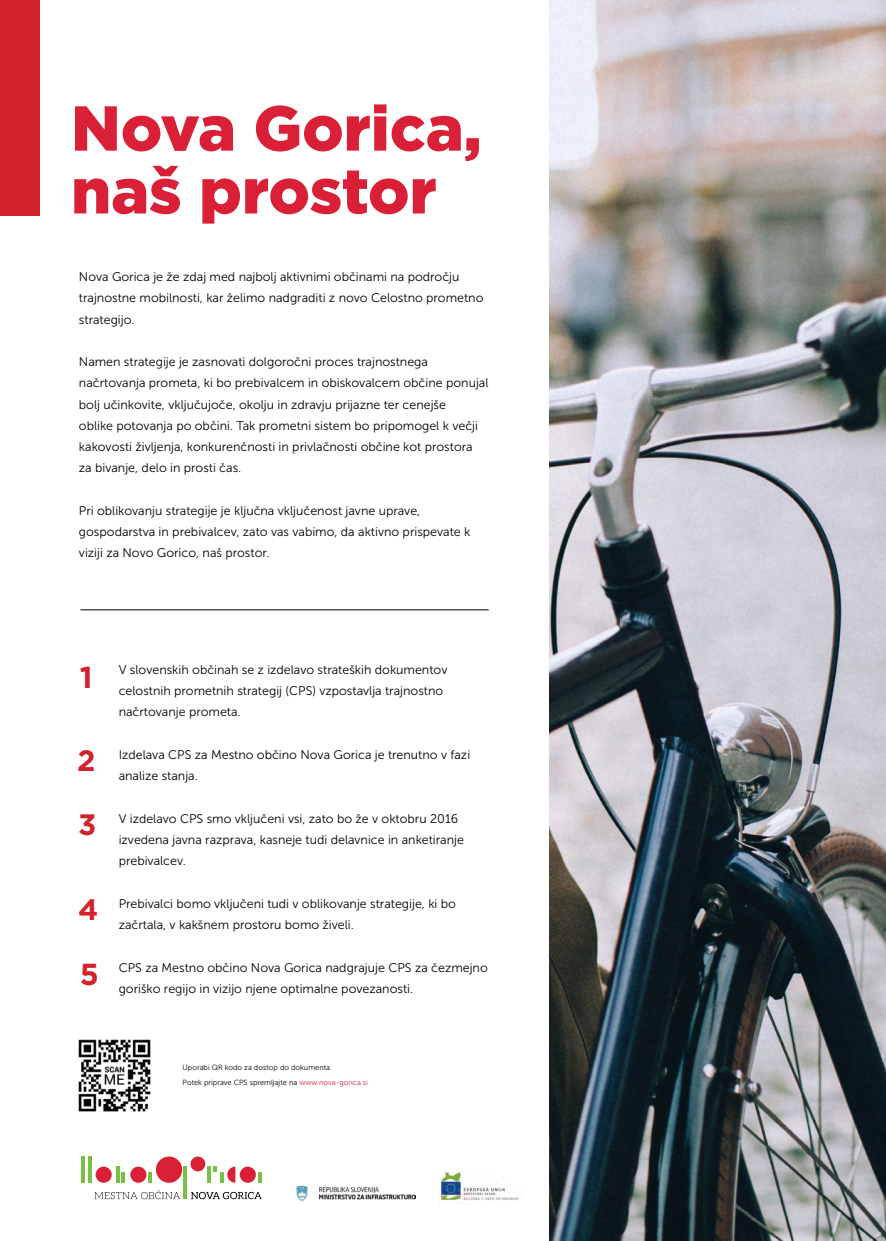
<style>
.page{position:relative;width:886px;height:1241px;background:#fff}
.page>*{position:absolute;margin:0;border:0;box-sizing:border-box;transform-origin:0 0}
.t1{font:900 63.25px/62.8px "Gotham BU";color:#da2037}
.t2{font:700 30.38px "Gotham BU";color:#d2232a}
.t3{font:700 29.44px/64.1px "Gotham BU";color:#d2232a}
.t4{font:12.5px/21.2px "Museo Sans 300";color:#000}
.t5{font:7.5px/15px "Museo Sans 300";color:#000}
.s1{font-size:12.75px}
.s2{color:#da2037}
</style>
<div class="page">
<img style="left:549px;top:0;width:337px;height:1240px">
<hr style="left:81px;top:1156px;width:4px;height:26px;background:#78c143">
<hr style="left:89px;top:1156px;width:3px;height:26px;background:#78c143">
<hr style="left:116px;top:1166px;width:4px;height:16px;background:#78c143">
<hr style="left:121px;top:1172px;width:4px;height:10px;background:#78c143">
<hr style="left:208px;top:1166px;width:3px;height:16px;background:#78c143">
<hr style="left:148px;top:1172px;width:4px;height:10px;background:#78c143">
<svg style="left:258px;top:1172px;width:3px;height:10px"></svg>
<hr style="left:184px;top:1166px;width:3px;height:32px;background:#78c143">
<div style="left:156px;top:1156px;width:26px;height:26px;background:#da2037;border-radius:50%"></div>
<div style="left:191px;top:1156px;width:14px;height:15px;background:#da2037;border-radius:50%"></div>
<div style="left:240px;top:1166px;width:16px;height:16px;background:#da2037;border-radius:50%"></div>
<div style="left:130px;top:1166px;width:16px;height:16px;background:#da2037;border-radius:50%"></div>
<div style="left:96px;top:1166px;width:16px;height:16px;background:#da2037;border-radius:50%"></div>
<svg style="left:213px;top:1166px;width:22px;height:16px"></svg>
<svg style="left:191px;top:1191px;width:70px;height:7px"></svg>
<svg style="left:95px;top:1190px;width:85px;height:8px"></svg>
<img style="left:438px;top:1168px;width:81px;height:35px">
<img style="left:296px;top:1185px;width:120px;height:16px">
<img style="left:78px;top:1039px;width:73px;height:73px">
<hr style="left:80px;top:609px;width:409px;height:1px;background:#000">
<div style="left:0;top:0;width:40px;height:215px;background:#d2232a"></div>
<h1 class="t1" style="left:71px;top:95px;width:412px">Nova Gorica, naš prostor</h1>
<p class="t4" style="left:79px;top:266px;width:406px">Nova Gorica je že zdaj med najbolj aktivnimi občinami na področju trajnostne mobilnosti, kar želimo nadgraditi z novo Celostno prometno strategijo.</p>
<p class="t4" style="left:79px;top:351px;width:411px">Namen strategije je zasnovati dolgoročni proces trajnostnega načrtovanja prometa, ki bo prebivalcem in obiskovalcem občine ponujal bolj učinkovite, vključujoče, okolju in zdravju prijazne ter cenejše<br>oblike potovanja po občini. Tak prometni sistem bo pripomogel k večji kakovosti življenja, konkurenčnosti in privlačnosti občine kot prostora za bivanje, delo in prosti čas.</p>
<p class="t4" style="left:79px;top:500px;width:393px">Pri oblikovanju strategije je ključna vključenost javne uprave, gospodarstva in prebivalcev, zato vas vabimo, da aktivno prispevate k viziji za Novo Gorico, naš prostor.</p>
<h2 class="t2" style="left:80px;top:659px;width:14px">1</h2>
<h3 class="t3" style="left:77px;top:727px;width:21px">2<br>3</h3>
<h3 class="t3" style="left:78px;top:877px;width:22px">4</h3>
<h2 class="t2" style="left:80px;top:956px;width:21px">5</h2>
<p class="t4" style="left:119px;top:659px;width:330px"><span class="s1">V</span> slovenskih občinah se z izdelavo strateških dokumentov celostnih prometnih strategij (CPS) vzpostavlja trajnostno načrtovanje prometa.</p>
<p class="t4" style="left:119px;top:744px;width:353px">Izdelava CPS za Mestno občino Nova Gorica je trenutno v fazi analize stanja.</p>
<p class="t4" style="left:119px;top:807px;width:347px">V izdelavo CPS smo vključeni vsi, zato bo že v oktobru 2016 izvedena javna razprava, kasneje tudi delavnice in anketiranje prebivalcev.</p>
<p class="t4" style="left:119px;top:892px;width:339px">Prebivalci bomo vključeni tudi v oblikovanje strategije, ki bo začrtala, v kakšnem prostoru bomo živeli.</p>
<p class="t4" style="left:119px;top:956px;width:371px">CPS za Mestno občino Nova Gorica nadgrajuje CPS za čezmejno goriško regijo in vizijo njene optimalne povezanosti.</p>
<p class="t5" style="left:182px;top:1059px;width:187px">Uporabi QR kodo za dostop do dokumenta.<br>Potek priprave CPS spremljajte na <span class="s2">www.nova-gorica.si</span></p>
</div>
